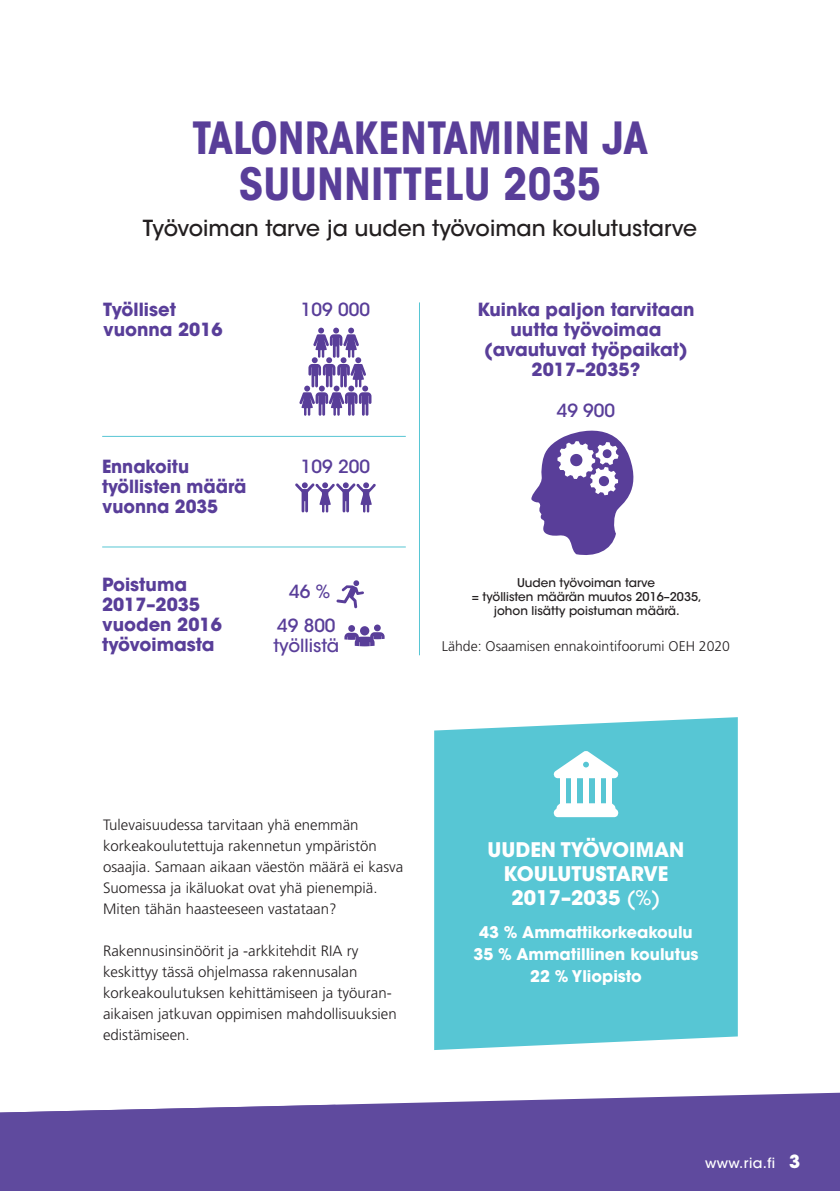
<style>
.page{position:relative;width:840px;height:1191px;background:#fff}
.page>*{position:absolute;margin:0;border:0;box-sizing:border-box;transform-origin:0 0}
.t1{font:700 condensed 44px "ITC Avant Garde Std";color:#593e99}
.t2{font:500 22px "ITC Avant Garde Std";color:#231f20}
.t3{font:700 20px "ITC Avant Garde Std";color:#fff}
.t4{font:700 18px "ITC Avant Garde Std";color:#593e99}
.t5{font:500 18px "ITC Avant Garde Std";color:#593e99}
.t6{font:700 16px "ITC Avant Garde Std";color:#fff}
.leipis{font:300 15px/21px "Frutiger LT Std";color:#231f20}
.leipis-2{font:300 14px "Frutiger LT Std";color:#231f20}
.t7{font:500 14px "ITC Avant Garde Std";letter-spacing:.03em;color:#fff}
.t8{font:500 12px/14.4px "ITC Avant Garde Std";color:#231f20;text-align:center}
.s1{font-weight:500}
.s2{font-weight:700;font-size:18px}
</style>
<div class="page">
<svg style="left:0;top:1092px;width:839px;height:99px;background:#705da8"></svg>
<div style="left:434px;top:717px;width:303px;height:333px;background:#57c6d4"></div>
<div style="left:582px;top:773px;width:6px;height:30px;background:#fff"></div>
<div style="left:571px;top:773px;width:6px;height:30px;background:#fff"></div>
<div style="left:605px;top:773px;width:6px;height:30px;background:#fff"></div>
<div style="left:594px;top:773px;width:6px;height:30px;background:#fff"></div>
<div style="left:560px;top:773px;width:5px;height:30px;background:#fff"></div>
<svg style="left:552px;top:803px;width:67px;height:14px"></svg>
<svg style="left:552px;top:750px;width:67px;height:28px"></svg>
<svg style="left:299px;top:328px;width:72px;height:88px"></svg>
<svg style="left:295px;top:483px;width:80px;height:29px"></svg>
<svg style="left:336px;top:580px;width:28px;height:28px"></svg>
<div style="left:360px;top:626px;width:9px;height:9px;background:#593e99;border-radius:50%"></div>
<div style="left:374px;top:624px;width:6px;height:7px;background:#593e99;border-radius:50%"></div>
<div style="left:348px;top:625px;width:7px;height:7px;background:#593e99;border-radius:50%"></div>
<svg style="left:344px;top:632px;width:40px;height:14px"></svg>
<svg style="left:531px;top:430px;width:103px;height:125px"></svg>
<hr style="left:102px;top:436px;width:303px;height:1px;background:#57c6d4">
<hr style="left:102px;top:546px;width:303px;height:1px;background:#57c6d4">
<hr style="left:419px;top:302px;width:1px;height:353px;background:#57c6d4">
<p class="t1" style="left:192px;top:109px;width:457px">TALONRAKENTAMINEN JA</p>
<p class="t1" style="left:239px;top:155px;width:363px">SUUNNITTELU 2035</p>
<p class="t2" style="left:143px;top:214px;width:555px">Työvoiman tarve ja uuden työvoiman koulutustarve</p>
<p class="t4" style="left:103px;top:297px;width:74px">Työlliset</p>
<p class="t4" style="left:103px;top:317px;width:121px">vuonna 2016</p>
<p class="t5" style="left:301px;top:298px;width:71px">109 000</p>
<p class="t4" style="left:102px;top:455px;width:89px">Ennakoitu</p>
<p class="t4" style="left:102px;top:475px;width:146px">työllisten määrä</p>
<p class="t4" style="left:102px;top:495px;width:117px">vuonna 2035</p>
<p class="t4" style="left:102px;top:572px;width:87px">Poistuma</p>
<p class="t4" style="left:102px;top:592px;width:99px">2017–2035</p>
<p class="t4" style="left:102px;top:612px;width:121px">vuoden 2016</p>
<p class="t4" style="left:102px;top:632px;width:114px">työvoimasta</p>
<p class="t5" style="left:301px;top:456px;width:71px">109 200</p>
<p class="t5" style="left:289px;top:581px;width:42px">46 %</p>
<p class="t5" style="left:277px;top:615px;width:60px">49 800</p>
<p class="t5" style="left:273px;top:635px;width:67px">työllistä</p>
<p class="t4" style="left:477px;top:297px;width:218px">Kuinka paljon tarvitaan</p>
<p class="t4" style="left:510px;top:317px;width:152px">uutta työvoimaa</p>
<p class="t4" style="left:484px;top:337px;width:205px">(avautuvat työpaikat)</p>
<p class="t4" style="left:531px;top:357px;width:110px">2017–2035?</p>
<p class="t5" style="left:556px;top:399px;width:60px">49 900</p>
<p class="t8" style="left:516px;top:575px;width:139px">Uuden työvoiman tarve</p>
<p class="t8" style="left:471px;top:589px;width:231px">= työllisten määrän muutos 2016–2035, johon lisätty poistuman määrä.</p>
<p class="leipis-2" style="left:441px;top:638px;width:289px">Lähde: Osaamisen ennakointifoorumi OEH 2020</p>
<p class="leipis" style="left:103px;top:815px;width:302px">Tulevaisuudessa tarvitaan yhä enemmän korkeakoulutettuja rakennetun ympäristön osaajia. Samaan aikaan väestön määrä ei kasva Suomessa ja ikäluokat ovat yhä pienempiä.<br>Miten tähän haasteeseen vastataan?</p>
<p class="leipis" style="left:103px;top:941px;width:295px">Rakennusinsinöörit ja -arkkitehdit RIA ry keskittyy tässä ohjelmassa rakennusalan korkeakoulutuksen kehittämiseen ja työuran&shy;aikaisen jatkuvan oppimisen mahdollisuuksien edistämiseen.</p>
<p class="t3" style="left:487px;top:836px;width:198px">UUDEN TYÖVOIMAN</p>
<p class="t3" style="left:503px;top:860px;width:166px">KOULUTUSTARVE</p>
<p class="t3" style="left:511px;top:884px;width:150px">2017–2035 <span class="s1">(%)</span></p>
<p class="t6" style="left:479px;top:922px;width:215px">43 % Ammattikorkeakoulu</p>
<p class="t6" style="left:473px;top:944px;width:226px">35 % Ammatillinen koulutus</p>
<p class="t6" style="left:530px;top:966px;width:113px">22 % Yliopisto</p>
<p class="t7" style="left:704px;top:1154px;width:97px">www.ria.fi <span class="s2">3</span></p>
</div>
